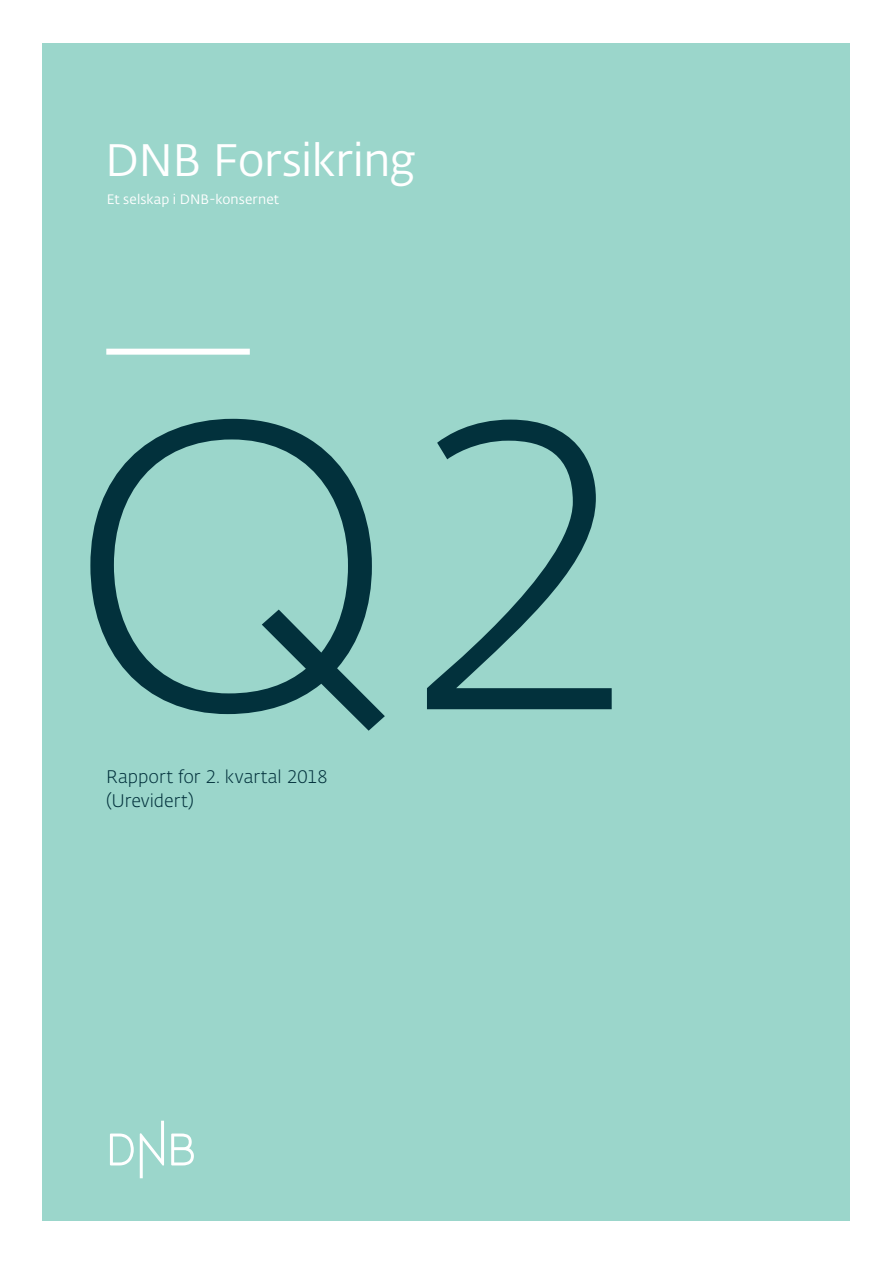
<style>
.page{position:relative;width:893px;height:1263px;background:#fff}
.page>*{position:absolute;margin:0;border:0;box-sizing:border-box;transform-origin:0 0}
.t1{font:300 405px "Fedra Sans Alt Std";color:#02313c}
.t2{font:45px "Fedra Sans Alt Std";letter-spacing:-.015em;color:#fff}
.t3{font:300 18px/24px "Fedra Sans Alt Std";letter-spacing:-.005em;color:#02313c}
.t4{font:13.5px "Fedra Sans Alt Std";letter-spacing:.01em;color:#fff}
</style>
<div class="page">
<div style="left:43px;top:43px;width:807px;height:1177px;background:#9bd6cb"></div>
<div style="left:106px;top:349px;width:144px;height:6px;background:#fff"></div>
<svg style="left:110px;top:1133px;width:24px;height:32px"></svg>
<svg style="left:171px;top:1133px;width:23px;height:32px"></svg>
<svg style="left:140px;top:1121px;width:24px;height:57px"></svg>
<h2 class="t2" style="left:105px;top:133px;width:312px">DNB Forsikring</h2>
<p class="t4" style="left:107px;top:191px;width:174px">Et selskap i DNB-konsernet</p>
<h1 class="t1" style="left:64px;top:324px;width:577px">Q2</h1>
<p class="t3" style="left:106px;top:765px;width:223px">Rapport for 2. kvartal 2018 (Urevidert)</p>
</div>
